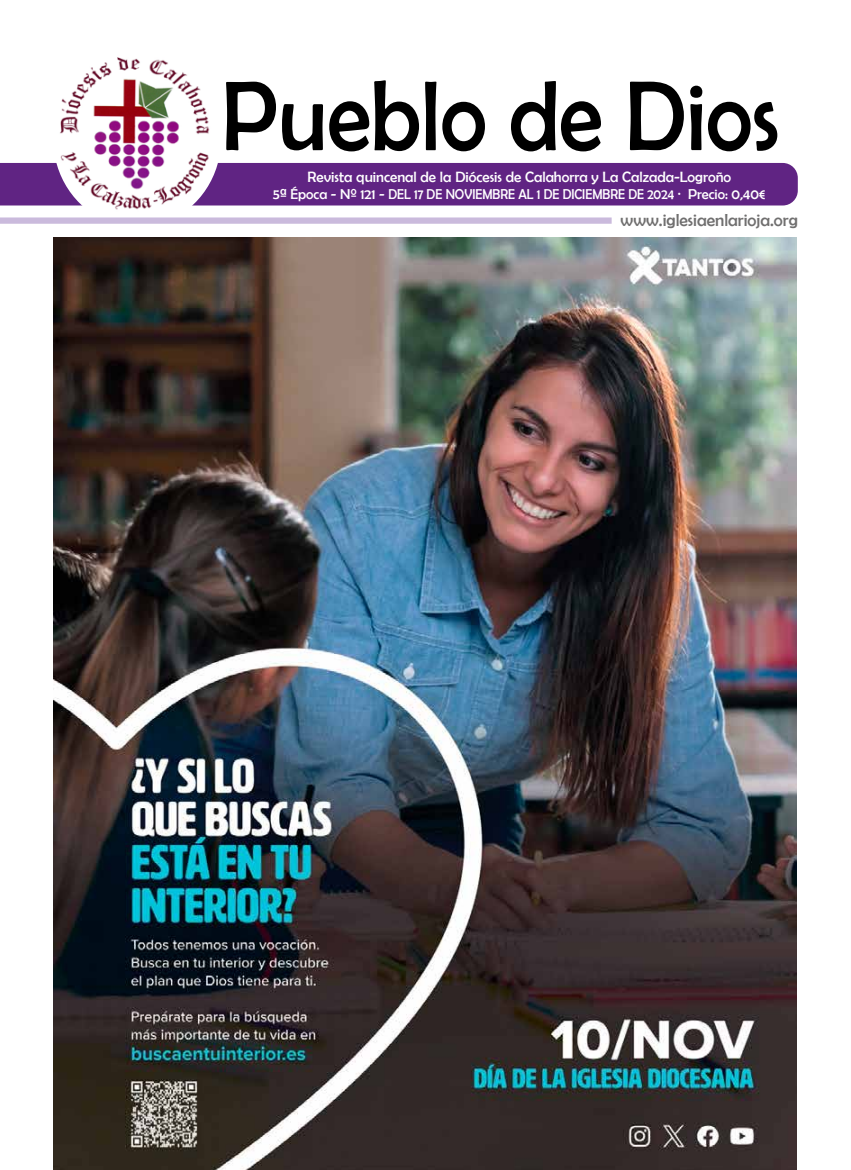
<style>
.page{position:relative;width:851px;height:1170px;background:#fff}
.page>*{position:absolute;margin:0;border:0;box-sizing:border-box;transform-origin:0 0}
.t1{font:100px "Berlin Sans FB";color:#000;scale:.9 1}
.t2{font:17.5px "Berlin Sans FB";color:#706f6f}
.t3{font:15px "Berlin Sans FB";color:#fff}
.t4{font:14.38px "Berlin Sans FB";color:#fff}
</style>
<div class="page">
<div style="left:0;top:163px;width:797px;height:42px;background:#602483"></div>
<img style="left:53px;top:57px;width:168px;height:153px">
<div style="left:0;top:217px;width:611px;height:7px;background:#cabadc"></div>
<img style="left:53px;top:237px;width:743px;height:932px">
<h1 class="t1" style="left:221px;top:61px;width:621px">Pueblo de Dios</h1>
<p class="t3" style="left:307px;top:168px;width:425px">Revista quincenal de la Diócesis de Calahorra y La Calzada-Logroño</p>
<p class="t4" style="left:273px;top:186px;width:493px">5ª Época - Nº 121 - DEL 17 DE NOVIEMBRE AL 1 DE DICIEMBRE DE 2024 · Precio: 0,40€</p>
<p class="t2" style="left:620px;top:210px;width:178px">www.iglesiaenlarioja.org</p>
</div>
